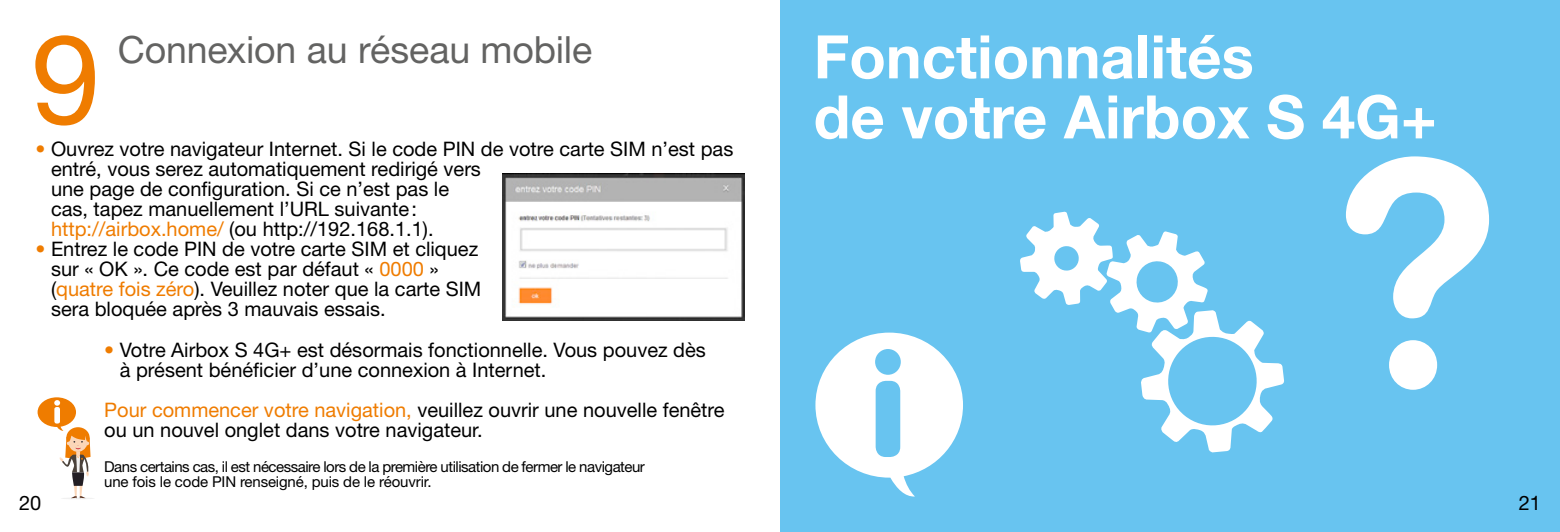
<style>
.page{position:relative;width:1560px;height:532px;background:#fff}
.page>*{position:absolute;margin:0;border:0;box-sizing:border-box;transform-origin:0 0}
.t1{font:125px "Helvetica Neue LT";color:#ef7c00}
.t2{font:700 60px "Helvetica Neue LT";color:#fff}
.t3{font:37.5px "Helvetica Neue LT";letter-spacing:-.005em;color:#636362}
.t4{font:20px/20px "Helvetica Neue LT Std";color:#000}
.t5{font:20px "Helvetica Neue LT";color:#000}
.t6{font:15px/15px "Helvetica Neue LT";letter-spacing:-.03em;color:#000}
.s1{color:#ef7c00}
.s2{font-family:"Helvetica Neue LT Std"}
</style>
<div class="page">
<img style="left:502px;top:174px;width:242px;height:146px">
<div style="left:780px;top:0;width:779px;height:531px;background:#68c4f0"></div>
<hr style="left:61px;top:497px;width:34px;height:2px;background:#f1f1f1;border-radius:50%">
<svg style="left:38px;top:397px;width:52px;height:101px"></svg>
<div style="left:54px;top:407px;width:6px;height:16px;background:#fff;border-radius:2px"></div>
<svg style="left:1020px;top:212px;width:264px;height:240px"></svg>
<svg style="left:815px;top:332px;width:147px;height:165px"></svg>
<svg style="left:1345px;top:156px;width:143px;height:233px"></svg>
<h1 class="t1" style="left:31px;top:5px;width:71px">9</h1>
<h3 class="t3" style="left:118px;top:27px;width:476px">Connexion au réseau mobile</h3>
<p class="t4" style="left:51px;top:139px;width:683px;text-indent:-16px"><span class="s1">•</span> Ouvrez votre navigateur Internet. Si le code PIN de votre carte SIM n’est pas entré, vous serez automatiquement redirigé vers<br>une page de configuration. Si ce n’est pas le<br>cas, tapez manuellement l’URL suivante:</p>
<p class="t5" style="left:51px;top:217px;width:384px"><span class="s1">http://airbox.home/</span> (ou http://192.168.1.1)<span class="s2">.</span></p>
<p class="t4" style="left:51px;top:239px;width:431px;text-indent:-16px"><span class="s1">•</span> Entrez le code PIN de votre carte SIM et cliquez sur « OK ». Ce code est par défaut « <span class="s1">0000</span> » (<span class="s1">quatre fois zéro</span>). Veuillez noter que la carte SIM sera bloquée après 3 mauvais essais.</p>
<p class="t4" style="left:120px;top:339px;width:587px;text-indent:-16px"><span class="s1">•</span> Votre Airbox S 4G+ est désormais fonctionnelle. Vous pouvez dès à présent bénéficier d’une connexion à Internet.</p>
<p class="t4" style="left:104px;top:399px;width:622px"><span class="s1">Pour commencer votre navigation,</span> veuillez ouvrir une nouvelle fenêtre ou un nouvel onglet dans votre navigateur.</p>
<p class="t6" style="left:104px;top:459px;width:542px">Dans certains cas, il est nécessaire lors de la première utilisation de fermer le navigateur une fois le code PIN renseigné, puis de le réouvrir.</p>
<h2 class="t2" style="left:813px;top:20px;width:441px">Fonctionnalités</h2>
<h2 class="t2" style="left:813px;top:80px;width:624px">de votre Airbox S 4G+</h2>
<p class="t5" style="left:19px;top:490px;width:24px">20</p>
<p class="t5" style="left:1518px;top:490px;width:24px">21</p>
</div>
